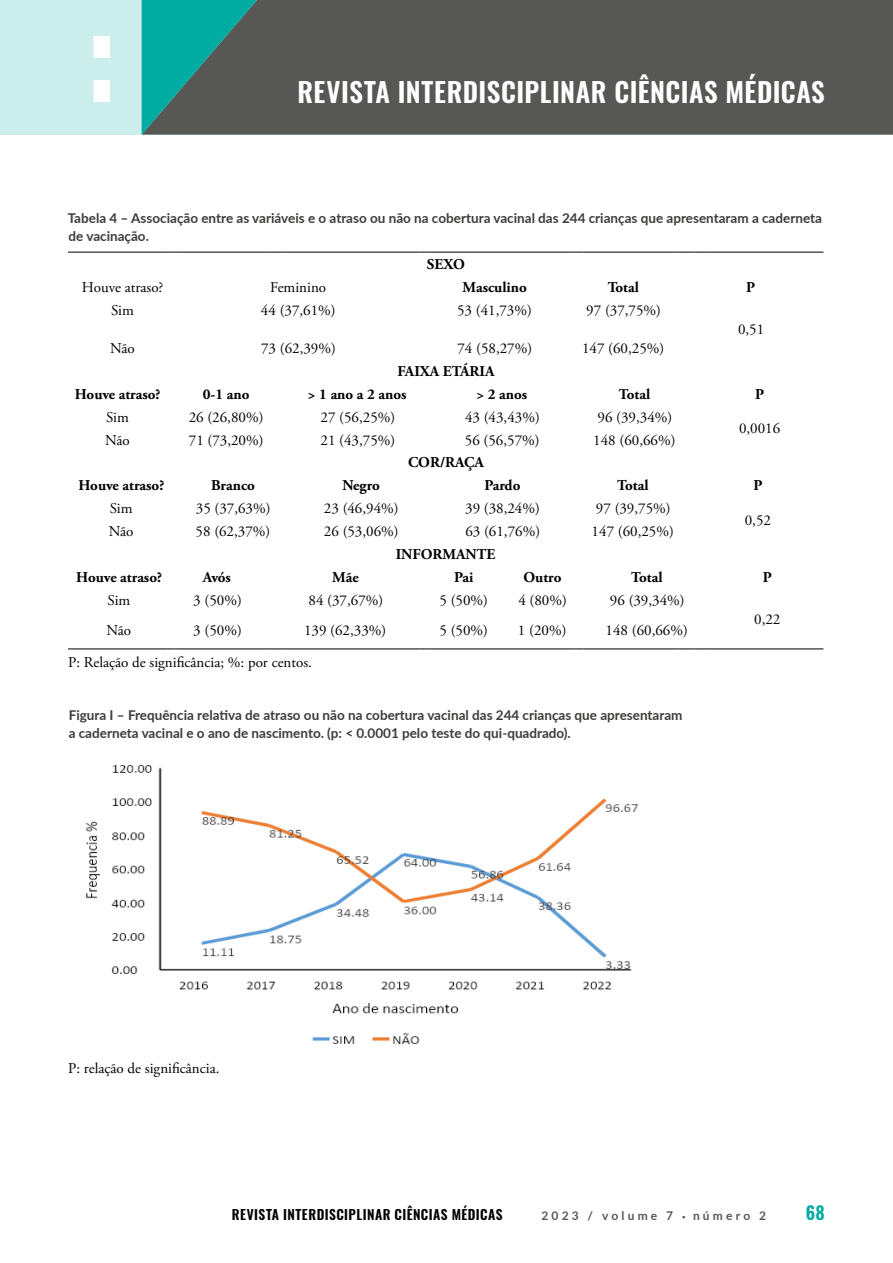
<style>
.page{position:relative;width:893px;height:1263px;background:#fff}
.page>*{position:absolute;margin:0;border:0;box-sizing:border-box;transform-origin:0 0}
.t1{font:600 27px "Oswald";letter-spacing:.015em;color:#fff}
.t2{font:600 18px "Oswald";color:#00aca1}
.t3{font:15px "Adobe Garamond Pro";color:#000}
.t4{font:700 15px "Adobe Garamond Pro";color:#000}
.t5{font:700 13.5px/18px "Lato";color:#3c3c3b}
.t6{font:600 13.5px "Oswald";letter-spacing:.03em;color:#000}
.t7{font:700 12px "Lato";letter-spacing:.265em;color:#575756}
.s1{font-size:6px}
</style>
<div class="page">
<div style="left:0;top:0;width:892px;height:135px;background:#cceeec"></div>
<div style="left:760px;top:0;width:133px;height:135px;background:#575756"></div>
<svg style="left:142px;top:0;width:618px;height:135px;background:#4f5f5d"></svg>
<svg style="left:94px;top:36px;width:16px;height:66px"></svg>
<hr style="left:68px;top:252px;width:99px;height:1px;background:#000">
<hr style="left:177px;top:252px;width:88px;height:1px;background:#000">
<svg style="left:265px;top:252px;width:27px;height:1px"></svg>
<hr style="left:292px;top:252px;width:128px;height:1px;background:#000">
<hr style="left:431px;top:252px;width:71px;height:1px;background:#000">
<hr style="left:502px;top:252px;width:68px;height:1px;background:#000">
<svg style="left:570px;top:252px;width:13px;height:1px"></svg>
<hr style="left:583px;top:252px;width:94px;height:1px;background:#000">
<svg style="left:677px;top:252px;width:34px;height:1px"></svg>
<hr style="left:711px;top:252px;width:112px;height:1px;background:#000">
<hr style="left:711px;top:648px;width:112px;height:1px;background:#000">
<hr style="left:68px;top:648px;width:99px;height:1px;background:#000">
<hr style="left:177px;top:648px;width:88px;height:1px;background:#000">
<svg style="left:265px;top:648px;width:27px;height:1px"></svg>
<hr style="left:292px;top:648px;width:128px;height:1px;background:#000">
<hr style="left:431px;top:648px;width:71px;height:1px;background:#000">
<hr style="left:502px;top:648px;width:68px;height:1px;background:#000">
<svg style="left:570px;top:648px;width:13px;height:1px"></svg>
<hr style="left:583px;top:648px;width:94px;height:1px;background:#000">
<svg style="left:677px;top:648px;width:34px;height:1px"></svg>
<img style="left:86px;top:765px;width:553px;height:279px">
<h1 class="t1" style="left:297px;top:74px;width:529px">REVISTA INTERDISCIPLINAR CIÊNCIAS MÉDICAS</h1>
<p class="t5" style="left:68px;top:209px;width:756px">Tabela 4 – Associação entre as variáveis e o atraso ou não na cobertura vacinal das 244 crianças que apresentaram a caderneta de vacinação.</p>
<p class="t4" style="left:427px;top:255px;width:39px">SEXO</p>
<p class="t3" style="left:82px;top:278px;width:83px">Houve atraso?</p>
<p class="t3" style="left:270px;top:278px;width:58px">Feminino</p>
<p class="t4" style="left:463px;top:278px;width:66px">Masculino</p>
<p class="t4" style="left:608px;top:278px;width:33px">Total</p>
<p class="t4" style="left:746px;top:278px;width:11px">P</p>
<p class="t3" style="left:111px;top:301px;width:24px">Sim</p>
<p class="t3" style="left:261px;top:301px;width:76px">44 (37,61%)</p>
<p class="t3" style="left:457px;top:301px;width:76px">53 (41,73%)</p>
<p class="t3" style="left:586px;top:301px;width:76px">97 (37,75%)</p>
<p class="t3" style="left:738px;top:320px;width:28px">0,51</p>
<p class="t3" style="left:110px;top:339px;width:26px">Não</p>
<p class="t3" style="left:261px;top:339px;width:76px">73 (62,39%)</p>
<p class="t3" style="left:457px;top:339px;width:76px">74 (58,27%)</p>
<p class="t3" style="left:582px;top:339px;width:84px">147 (60,25%)</p>
<p class="t4" style="left:397px;top:362px;width:99px">FAIXA ETÁRIA</p>
<p class="t4" style="left:75px;top:385px;width:87px">Houve atraso?</p>
<p class="t4" style="left:203px;top:385px;width:48px">0-1 ano</p>
<p class="t4" style="left:308px;top:385px;width:100px">&gt; 1 ano a 2 anos</p>
<p class="t4" style="left:476px;top:385px;width:52px">&gt; 2 anos</p>
<p class="t4" style="left:619px;top:385px;width:33px">Total</p>
<p class="t4" style="left:755px;top:385px;width:11px">P</p>
<p class="t3" style="left:106px;top:408px;width:24px">Sim</p>
<p class="t3" style="left:189px;top:408px;width:76px">26 (26,80%)</p>
<p class="t3" style="left:321px;top:408px;width:76px">27 (56,25%)</p>
<p class="t3" style="left:465px;top:408px;width:76px">43 (43,43%)</p>
<p class="t3" style="left:597px;top:408px;width:76px">96 (39,34%)</p>
<p class="t3" style="left:739px;top:419px;width:43px">0,0016</p>
<p class="t3" style="left:105px;top:431px;width:26px">Não</p>
<p class="t3" style="left:189px;top:431px;width:76px">71 (73,20%)</p>
<p class="t3" style="left:321px;top:431px;width:76px">21 (43,75%)</p>
<p class="t3" style="left:465px;top:431px;width:76px">56 (56,57%)</p>
<p class="t3" style="left:593px;top:431px;width:84px">148 (60,66%)</p>
<p class="t4" style="left:408px;top:454px;width:77px">COR/RAÇA</p>
<p class="t4" style="left:78px;top:477px;width:87px">Houve atraso?</p>
<p class="t4" style="left:211px;top:477px;width:45px">Branco</p>
<p class="t4" style="left:342px;top:477px;width:39px">Negro</p>
<p class="t4" style="left:484px;top:477px;width:37px">Pardo</p>
<p class="t4" style="left:617px;top:477px;width:33px">Total</p>
<p class="t4" style="left:753px;top:477px;width:11px">P</p>
<p class="t3" style="left:110px;top:499px;width:24px">Sim</p>
<p class="t3" style="left:196px;top:499px;width:76px">35 (37,63%)</p>
<p class="t3" style="left:324px;top:499px;width:76px">23 (46,94%)</p>
<p class="t3" style="left:465px;top:499px;width:76px">39 (38,24%)</p>
<p class="t3" style="left:596px;top:499px;width:76px">97 (39,75%)</p>
<p class="t3" style="left:745px;top:511px;width:28px">0,52</p>
<p class="t3" style="left:109px;top:522px;width:26px">Não</p>
<p class="t3" style="left:196px;top:522px;width:76px">58 (62,37%)</p>
<p class="t3" style="left:324px;top:522px;width:76px">26 (53,06%)</p>
<p class="t3" style="left:465px;top:522px;width:76px">63 (61,76%)</p>
<p class="t3" style="left:592px;top:522px;width:84px">147 (60,25%)</p>
<p class="t4" style="left:396px;top:545px;width:101px">INFORMANTE</p>
<p class="t4" style="left:76px;top:568px;width:87px">Houve atraso?</p>
<p class="t4" style="left:203px;top:568px;width:30px">Avós</p>
<p class="t4" style="left:332px;top:568px;width:28px">Mãe</p>
<p class="t4" style="left:454px;top:568px;width:21px">Pai</p>
<p class="t4" style="left:524px;top:568px;width:39px">Outro</p>
<p class="t4" style="left:631px;top:568px;width:33px">Total</p>
<p class="t4" style="left:763px;top:568px;width:11px">P</p>
<p class="t3" style="left:108px;top:591px;width:24px">Sim</p>
<p class="t3" style="left:193px;top:591px;width:50px">3 (50%)</p>
<p class="t3" style="left:309px;top:591px;width:76px">84 (37,67%)</p>
<p class="t3" style="left:440px;top:591px;width:50px">5 (50%)</p>
<p class="t3" style="left:518px;top:591px;width:50px">4 (80%)</p>
<p class="t3" style="left:610px;top:591px;width:76px">96 (39,34%)</p>
<p class="t3" style="left:754px;top:610px;width:28px">0,22</p>
<p class="t3" style="left:106px;top:621px;width:26px">Não</p>
<p class="t3" style="left:193px;top:621px;width:50px">3 (50%)</p>
<p class="t3" style="left:304px;top:621px;width:84px">139 (62,33%)</p>
<p class="t3" style="left:439px;top:621px;width:50px">5 (50%)</p>
<p class="t3" style="left:518px;top:621px;width:50px">1 (20%)</p>
<p class="t3" style="left:606px;top:621px;width:84px">148 (60,66%)</p>
<p class="t3" style="left:68px;top:653px;width:245px">P: Relação de significância; %: por centos.</p>
<p class="t5" style="left:69px;top:706px;width:615px">Figura I – Frequência relativa de atraso ou não na cobertura vacinal das 244 crianças que apresentaram a caderneta vacinal e o ano de nascimento. (p: &lt; 0.0001 pelo teste do qui-quadrado).</p>
<p class="t3" style="left:68px;top:1059px;width:153px">P: relação de significância.</p>
<p class="t6" style="left:232px;top:1204px;width:272px">REVISTA INTERDISCIPLINAR CIÊNCIAS MÉDICAS</p>
<p class="t7" style="left:541px;top:1207px;width:226px">2023 / volume 7 <span class="s1">•</span> número 2</p>
<p class="t2" style="left:806px;top:1200px;width:21px">68</p>
</div>
